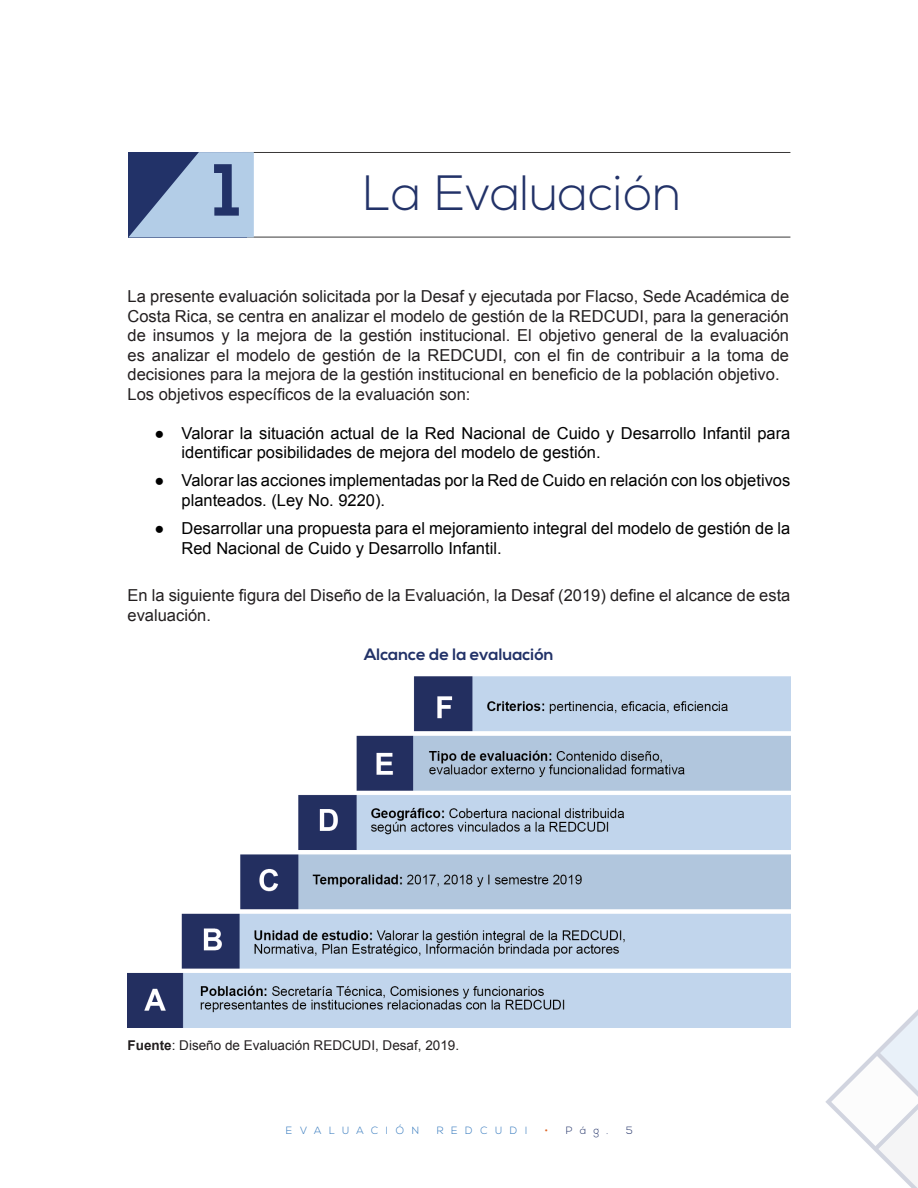
<style>
.page{position:relative;width:918px;height:1188px;background:#fff}
.page>*{position:absolute;margin:0;border:0;box-sizing:border-box;transform-origin:0 0}
.t1{font:700 73.5px "Nexa";color:#223268}
.Heading_1{font:300 49.5px "Nexa";color:#223268}
.t2{font:16.5px/19.5px "Arial";color:#231f20;text-align:justify}
.t3{font:16.5px/19.5px "Arial";color:#000}
.t4{font:700 16.5px "Nexa";color:#223268}
.t5{font:13.5px "Arial";color:#231f20}
.t6{font:300 10.5px "Nexa";letter-spacing:.73em;color:#3378bd}
.t7{font:300 10.5px "Nexa";color:#223268}
.s1{font-weight:700}
.s2{color:#de6728}
</style>
<div class="page">
<svg style="left:825px;top:1009px;width:93px;height:179px"></svg>
<hr style="left:242px;top:152px;width:548px;height:1px;background:#3a3838">
<hr style="left:242px;top:237px;width:548px;height:1px;background:#3a3838">
<img style="left:127px;top:677px;width:664px;height:350px">
<svg style="left:128px;top:152px;width:126px;height:85px;background:#89a0c2"></svg>
<p class="t1" style="left:214px;top:148px;width:29px">1</p>
<p class="Heading_1" style="left:363px;top:165px;width:320px">La Evaluación</p>
<p class="t2" style="left:128px;top:287px;width:663px">La presente evaluación solicitada por la Desaf y ejecutada por Flacso, Sede Académica de Costa Rica, se centra en analizar el modelo de gestión de la REDCUDI, para la generación de insumos y la mejora de la gestión institucional. El objetivo general de la evaluación es analizar el modelo de gestión de la REDCUDI, con el fin de contribuir a la toma de decisiones para la mejora de la gestión institucional en beneficio de la población objetivo.</p>
<p class="t2" style="left:128px;top:385px;width:345px">Los objetivos específicos de la evaluación son:</p>
<p class="t3" style="left:182px;top:424px;width:610px;text-indent:-27px">● Valorar la situación actual de la Red Nacional de Cuido y Desarrollo Infantil para identificar posibilidades de mejora del modelo de gestión.</p>
<p class="t3" style="left:182px;top:471px;width:610px;text-indent:-27px">● Valorar las acciones implementadas por la Red de Cuido en relación con los objetivos planteados. (Ley No. 9220).</p>
<p class="t3" style="left:182px;top:519px;width:610px;text-indent:-27px">● Desarrollar una propuesta para el mejoramiento integral del modelo de gestión de la<br>Red Nacional de Cuido y Desarrollo Infantil.</p>
<p class="t2" style="left:128px;top:586px;width:664px">En la siguiente figura del Diseño de la Evaluación, la Desaf (2019) define el alcance de esta evaluación.</p>
<p class="t4" style="left:364px;top:644px;width:191px">Alcance de la evaluación</p>
<p class="t5" style="left:128px;top:1036px;width:333px"><span class="s1">Fuente</span>: Diseño de Evaluación REDCUDI, Desaf, 2019.</p>
<p class="t6" style="left:286px;top:1125px;width:135px">EVALUACIÓN</p>
<p class="t6" style="left:437px;top:1125px;width:92px">REDCUDI</p>
<p class="t7" style="left:545px;top:1125px;width:65px"><span class="s2">•</span> Pág.</p>
<p class="t7" style="left:626px;top:1125px;width:8px">5</p>
</div>
